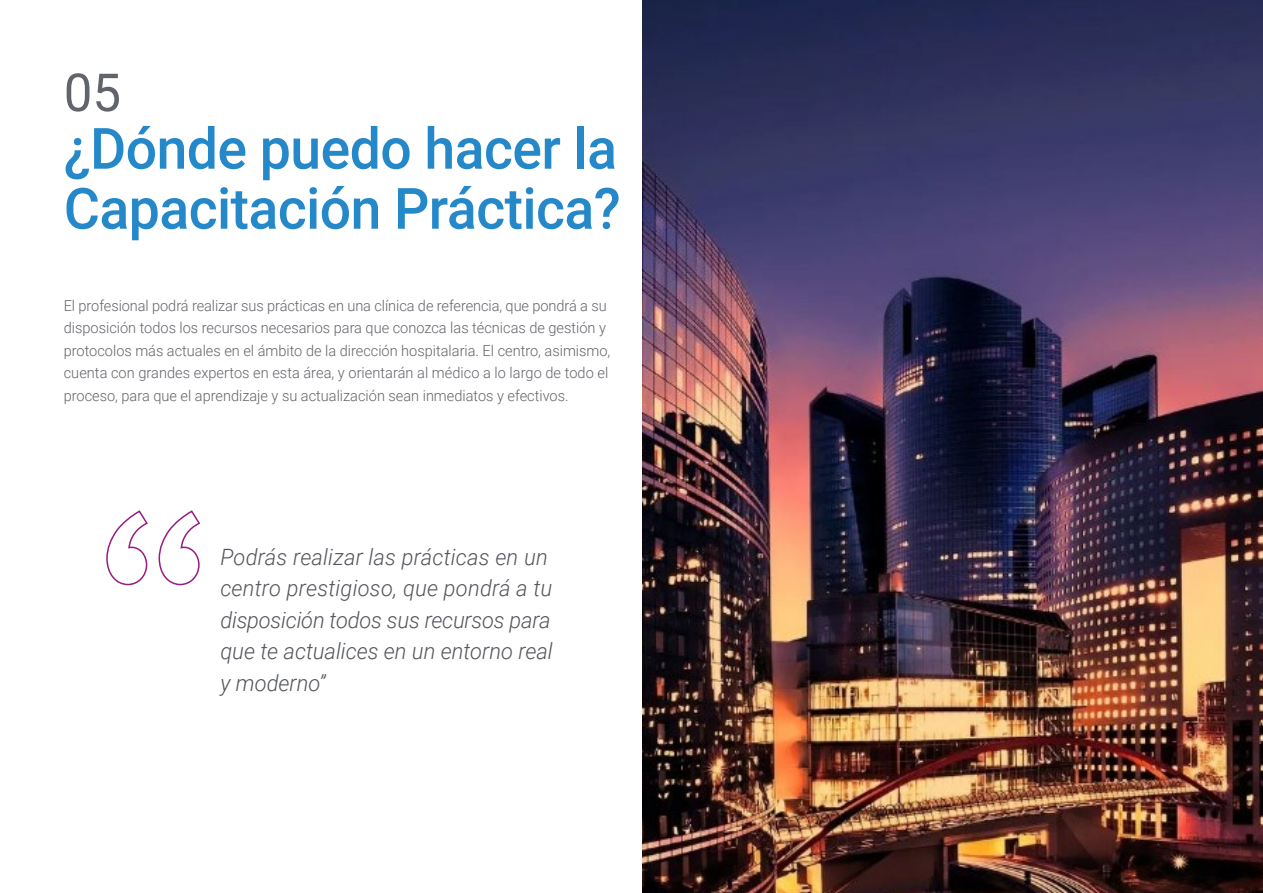
<style>
.page{position:relative;width:1263px;height:893px;background:#fff}
.page>*{position:absolute;margin:0;border:0;box-sizing:border-box;transform-origin:0 0}
.t1{font:500 57px/60px "Roboto";letter-spacing:-.01em;color:#2488c9}
.t2{font:52.5px "Roboto";color:#61646a}
.t3{font:italic 300 22.5px/31.5px "Roboto";color:#52555b}
.t4{font:300 15px/22.5px "Roboto";color:#61646a}
</style>
<div class="page">
<svg style="left:106px;top:510px;width:95px;height:76px"></svg>
<img style="left:642px;top:0;width:621px;height:893px">
<h2 class="t2" style="left:64px;top:56px;width:59px">05</h2>
<h1 class="t1" style="left:64px;top:116px;width:558px">¿Dónde puedo hacer la<br>Capacitación Práctica?</h1>
<p class="t4" style="left:64px;top:293px;width:548px">El profesional podrá realizar sus prácticas en una clínica de referencia, que pondrá a su disposición todos los recursos necesarios para que conozca las técnicas de gestión y protocolos más actuales en el ámbito de la dirección hospitalaria. El centro, asimismo, cuenta con grandes expertos en esta área, y orientarán al médico a lo largo de todo el proceso, para que el aprendizaje y su actualización sean inmediatos y efectivos.</p>
<h3 class="t3" style="left:220px;top:540px;width:334px">Podrás realizar las prácticas en un centro prestigioso, que pondrá a tu disposición todos sus recursos para que te actualices en un entorno real y moderno”</h3>
</div>
